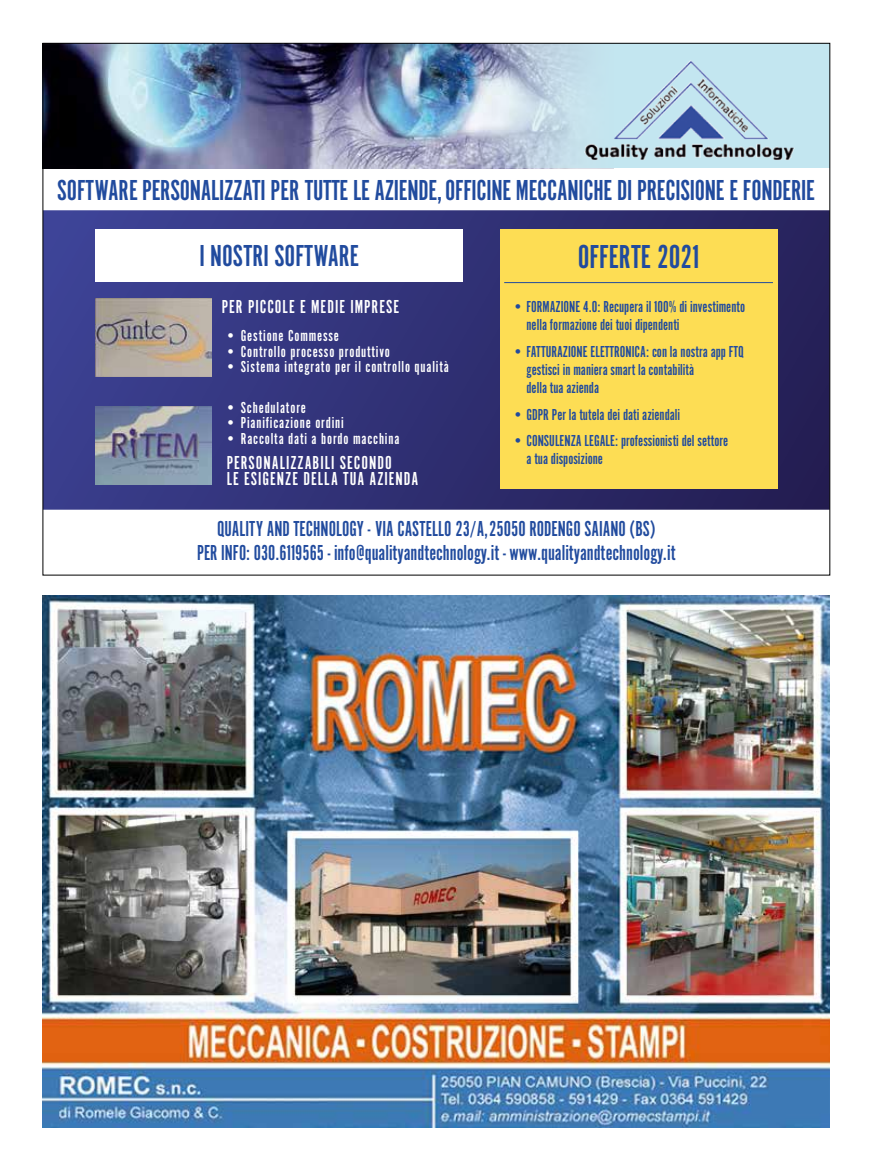
<style>
.page{position:relative;width:872px;height:1170px;background:#fff}
.page>*{position:absolute;margin:0;border:0;box-sizing:border-box;transform-origin:0 0}
.t1{font:34.5px "Alternate Got No 1 D";color:#214b9e}
.t2{font:31.5px "Alternate Got No 1 D";color:#214b9e}
.t3{font:30px "Alternate Got No 1 D";letter-spacing:-.01em;color:#214b9e}
.t4{font:22.5px/24.5px "Alternate Got No 1 D";color:#214b9e;text-align:center;scale:.95 1}
.t5{font:19.5px/16.2px "Alternate Got No 1 D";letter-spacing:.05em;color:#fff}
.t6{font:16.5px/18px "Alternate Got No 1 D";color:#214b9e}
.t7{font:16.5px "Alternate Got No 1 D";letter-spacing:.05em;color:#fff}
</style>
<div class="page">
<img style="left:43px;top:595px;width:787px;height:532px">
<svg style="left:45px;top:210px;width:783px;height:299px;background:#333478"></svg>
<img style="left:45px;top:45px;width:214px;height:123px">
<img style="left:259px;top:45px;width:569px;height:123px">
<img style="left:582px;top:52px;width:214px;height:117px">
<div style="left:500px;top:229px;width:277px;height:259px;background:#fddd54"></div>
<div style="left:95px;top:229px;width:368px;height:52px;background:#fff"></div>
<hr style="left:504px;top:282px;width:269px;height:1px;background:#214b9e">
<img style="left:95px;top:298px;width:117px;height:78px">
<img style="left:96px;top:407px;width:116px;height:77px">
<h3 class="t3" style="left:57px;top:175px;width:759px">SOFTWARE PERSONALIZZATI PER TUTTE LE AZIENDE, OFFICINE MECCANICHE DI PRECISIONE E FONDERIE</h3>
<h2 class="t2" style="left:199px;top:239px;width:161px">I NOSTRI SOFTWARE</h2>
<h1 class="t1" style="left:578px;top:239px;width:123px">OFFERTE 2021</h1>
<p class="t6" style="left:526px;top:297px;width:220px;text-indent:-14px">• FORMAZIONE 4.0: Recupera il 100% di investimento nella formazione dei tuoi dipendenti</p>
<p class="t6" style="left:526px;top:342px;width:219px;text-indent:-14px">• FATTURAZIONE ELETTRONICA: con la nostra app FTQ gestisci in maniera smart la contabilità<br>della tua azienda</p>
<p class="t6" style="left:512px;top:405px;width:169px">• GDPR Per la tutela dei dati aziendali</p>
<p class="t6" style="left:526px;top:432px;width:203px;text-indent:-14px">• CONSULENZA LEGALE: professionisti del settore a tua disposizione</p>
<p class="t5" style="left:222px;top:298px;width:179px">PER PICCOLE E MEDIE IMPRESE</p>
<p class="t7" style="left:225px;top:327px;width:115px">• Gestione Commesse</p>
<p class="t7" style="left:225px;top:343px;width:166px">• Controllo processo produttivo</p>
<p class="t7" style="left:225px;top:358px;width:225px">• Sistema integrato per il controllo qualità</p>
<p class="t7" style="left:225px;top:399px;width:82px">• Schedulatore</p>
<p class="t7" style="left:225px;top:414px;width:120px">• Pianificazione ordini</p>
<p class="t7" style="left:225px;top:430px;width:176px">• Raccolta dati a bordo macchina</p>
<p class="t5" style="left:227px;top:454px;width:193px">PERSONALIZZABILI SECONDO<br>LE ESIGENZE DELLA TUA AZIENDA</p>
<h3 class="t4" style="left:197px;top:516px;width:505px">QUALITY AND TECHNOLOGY - VIA CASTELLO 23/A, 25050 RODENGO SAIANO (BS)<br>PER INFO: 030.6119565 - info@qualityandtechnology.it - www.qualityandtechnology.it</h3>
</div>
